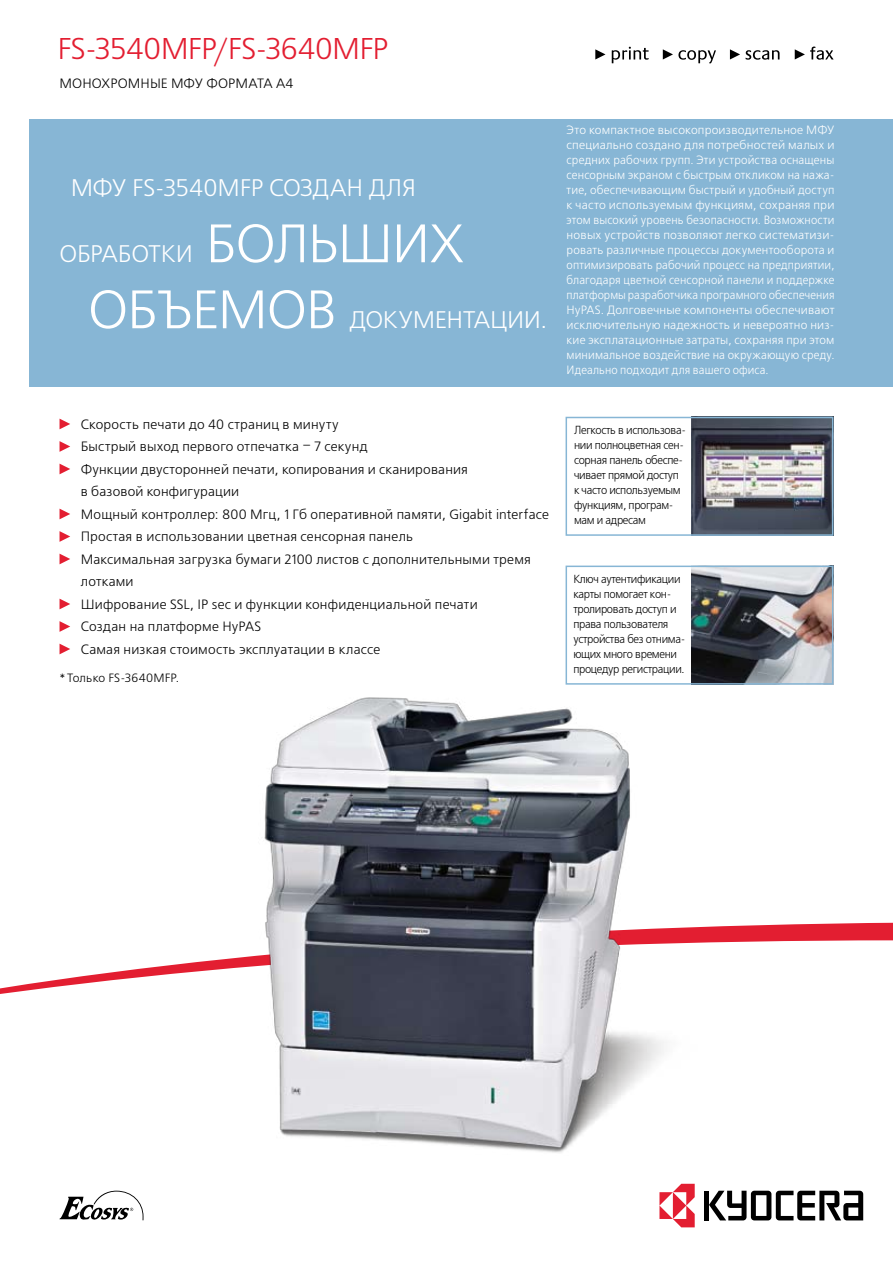
<style>
.page{position:relative;width:893px;height:1263px;background:#fff}
.page>*{position:absolute;margin:0;border:0;box-sizing:border-box;transform-origin:0 0}
.t1{font:54px/66px "Free Set C";letter-spacing:-.025em;color:#fff}
.t2{font:30px "Free Set C";letter-spacing:-.025em;color:#e31e31}
.t3{font:24px "Free Set C";letter-spacing:-.015em;color:#fff}
.t4{font:13.5px "Free Set C";letter-spacing:.015em;color:#000}
.t5{font:12px/15px "Free Set C";letter-spacing:.015em;color:#fff;text-align:justify}
.t6{font:12px "Free Set C";letter-spacing:.015em;color:#000}
.t7{font:11.7px/15px "Free Set C";letter-spacing:-.03em;color:#000;scale:.94 1}
</style>
<div class="page">
<svg style="left:712px;top:922px;width:181px;height:18px;background:#e63b4b"></svg>
<svg style="left:0;top:940px;width:893px;height:54px"></svg>
<div style="left:30px;top:119px;width:863px;height:268px;background:#87b6d5"></div>
<img style="left:691px;top:420px;width:139px;height:113px">
<img style="left:691px;top:569px;width:139px;height:113px">
<img style="left:180px;top:612px;width:532px;height:616px">
<div style="left:704px;top:1191px;width:5px;height:29px;background:#000"></div>
<svg style="left:709px;top:1191px;width:154px;height:29px"></svg>
<svg style="left:659px;top:1184px;width:36px;height:43px"></svg>
<svg style="left:795px;top:47px;width:38px;height:13px"></svg>
<svg style="left:746px;top:50px;width:33px;height:10px"></svg>
<svg style="left:595px;top:49px;width:10px;height:11px"></svg>
<svg style="left:663px;top:49px;width:53px;height:14px"></svg>
<svg style="left:612px;top:47px;width:37px;height:16px"></svg>
<svg style="left:730px;top:49px;width:10px;height:11px"></svg>
<svg style="left:60px;top:419px;width:10px;height:10px"></svg>
<svg style="left:60px;top:441px;width:10px;height:11px"></svg>
<svg style="left:60px;top:464px;width:10px;height:10px"></svg>
<svg style="left:60px;top:509px;width:10px;height:10px"></svg>
<svg style="left:60px;top:531px;width:10px;height:11px"></svg>
<svg style="left:60px;top:554px;width:10px;height:10px"></svg>
<svg style="left:60px;top:599px;width:10px;height:10px"></svg>
<svg style="left:60px;top:621px;width:10px;height:11px"></svg>
<svg style="left:60px;top:644px;width:10px;height:10px"></svg>
<svg style="left:60px;top:1191px;width:83px;height:29px"></svg>
<div style="left:566px;top:566px;width:267px;height:119px;border:2px solid #87b6d5"></div>
<div style="left:566px;top:417px;width:267px;height:119px;border:2px solid #87b6d5"></div>
<h2 class="t2" style="left:57px;top:32px;width:333px">FS-3540MFP/FS-3640MFP</h2>
<p class="t4" style="left:60px;top:77px;width:23px">МОНОХРО</p>
<p class="t4" style="left:128px;top:77px;width:129px">МНЫЕ МФУ ФОРМАТАА</p>
<p class="t4" style="left:286px;top:77px;width:10px">4</p>
<h3 class="t3" style="left:71px;top:175px;width:347px">МФУ FS-3540MFP создан для</h3>
<h1 class="t1" style="left:88px;top:213px;width:378px;text-indent:118px">больших объЕмов</h1>
<h3 class="t3" style="left:60px;top:241px;width:135px">обработки</h3>
<h3 class="t3" style="left:349px;top:307px;width:66px">докуме</h3>
<h3 class="t3" style="left:446px;top:307px;width:102px">нтации.</h3>
<p class="t4" style="left:70px;top:417px;width:270px">Скорость печати до 40 страниц в минуту</p>
<p class="t4" style="left:70px;top:440px;width:299px">Быстрый выход первого отпечатка – 7 секунд</p>
<p class="t4" style="left:81px;top:462px;width:389px">Функции двусторонней печати, копирования и сканирования</p>
<p class="t4" style="left:81px;top:485px;width:160px">в базовой конфигурации</p>
<p class="t4" style="left:81px;top:507px;width:470px">Мощный контроллер: 800 Мгц, 1 Гб оперативной памяти, Gigabit interface</p>
<p class="t4" style="left:81px;top:530px;width:334px">Простая в использовании цветная сенсорная панель</p>
<p class="t4" style="left:81px;top:552px;width:452px">Максимальная загрузка бумаги 2100 листов с дополнительными тремя</p>
<p class="t4" style="left:81px;top:575px;width:54px">лотками</p>
<p class="t4" style="left:70px;top:597px;width:409px">Ш ифрование SSL, IP sec и функции конфиденциальной печати</p>
<p class="t4" style="left:70px;top:620px;width:192px">Создан на платформе HyPAS</p>
<p class="t4" style="left:70px;top:642px;width:311px">Самая низкая стоимость эксплуатации в классе</p>
<p class="t6" style="left:60px;top:671px;width:121px">* Только FS-3640MFP.</p>
<p class="t5" style="left:567px;top:123px;width:269px">Это компактное высокопроизводительное МФУ специально создано для потребностей малых и средних рабочих групп. Эти устройства оснащены сенсорным экраном с быстрым откликом на нажа&shy;тие, обеспечивающим быстрый и удобный доступ к часто используемым функциям, сохраняя при этом высокий уровень безопасности. Возможности новых устройств позволяют легко систематизи&shy;ровать различные процессы документооборота и оптимизировать рабочий процесс на предприятии, благодаря цветной сенсорной панели и поддержке платформы разработчика програмного обеспечения HyPAS. Долговечные компоненты обеспечивают исключительную надежность и невероятно низ&shy;кие эксплатационные затраты, сохраняя при этом минимальное воздействие на окружающую среду.<br>Идеально подходит для вашего офиса.</p>
<p class="t7" style="left:574px;top:423px;width:121px">Легкость в использова&shy;нии полноцветная сен&shy;сорная панель обеспе&shy;чивает прямой доступ к часто используемым функциям, програм&shy;мам и адресам</p>
<p class="t7" style="left:573px;top:572px;width:121px">Ключ аутентификации карты помогает кон&shy;тролировать доступ и права пользователя устройства без отнима&shy;ющих много времени процедур регистрации.</p>
</div>
